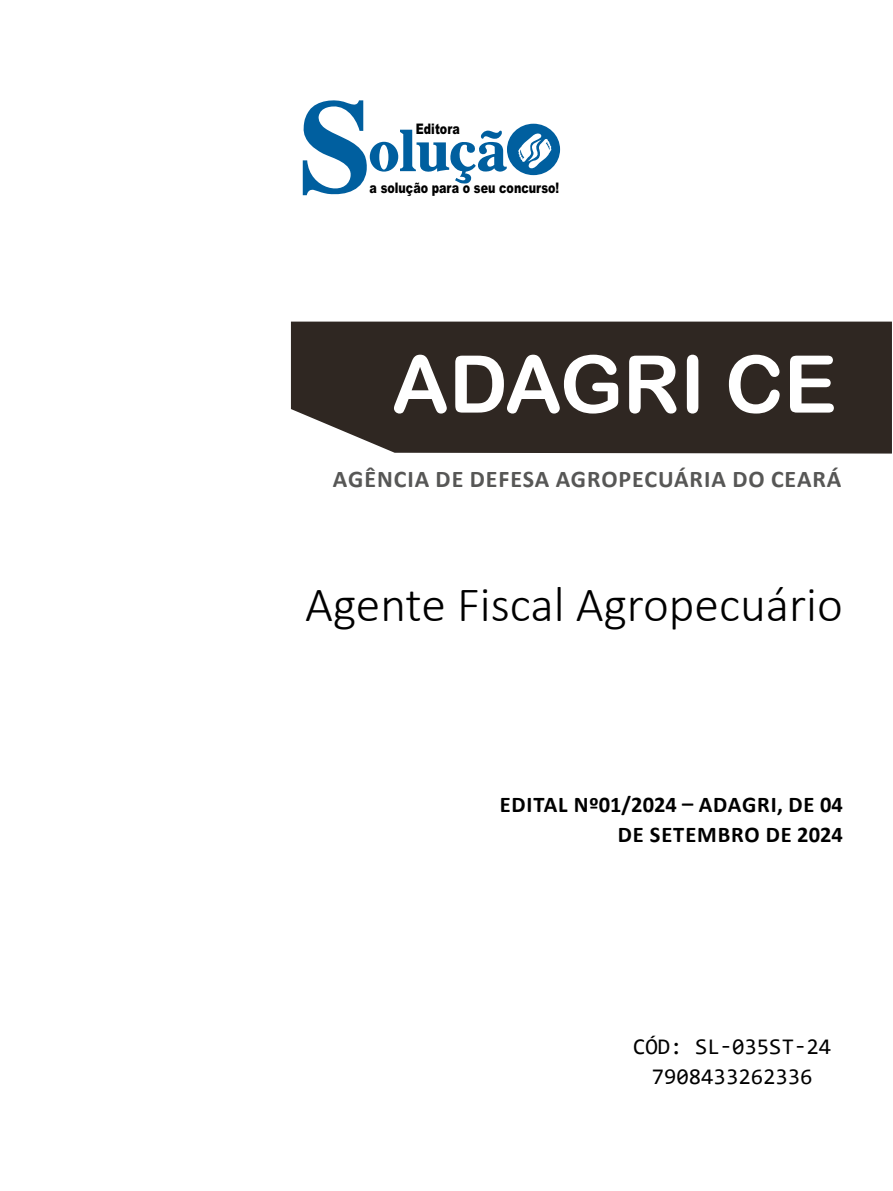
<style>
.page{position:relative;width:893px;height:1191px;background:#fff}
.page>*{position:absolute;margin:0;border:0;box-sizing:border-box;transform-origin:0 0}
.TÍTULO{font:79.5px "Arial Rounded MT Bold";color:#fff}
.CARGO{font:300 49.5px "Calibri";color:#000}
.SUBTÍTULO{font:700 24px "Calibri";letter-spacing:.04em;color:#575756}
.EDITAL{font:700 22.5px "Calibri";letter-spacing:.04em;color:#000}
.SKU_CÓD{font:22.5px "Consolas";color:#000}
.t1{font:900 14.55px "Arial";color:#000;scale:.76 1}
</style>
<div class="page">
<div style="left:291px;top:321px;width:601px;height:132px;background:#2f2722"></div>
<svg style="left:303px;top:100px;width:257px;height:96px"></svg>
<p class="t1" style="left:416px;top:118px;width:59px">Editora</p>
<p class="t1" style="left:370px;top:178px;width:251px">a solução para o seu concurso!</p>
<p class="TÍTULO" style="left:392px;top:337px;width:446px">ADAGRI CE</p>
<p class="SUBTÍTULO" style="left:333px;top:462px;width:510px">AGÊNCIA DE DEFESA AGROPECUÁRIA DO CEARÁ</p>
<p class="CARGO" style="left:305px;top:574px;width:539px">Agente Fiscal Agropecuário</p>
<p class="EDITAL" style="left:500px;top:789px;width:345px">EDITAL Nº01/2024 – ADAGRI, DE 04</p>
<p class="EDITAL" style="left:618px;top:819px;width:226px">DE SETEMBRO DE 2024</p>
<p class="SKU_CÓD" style="left:633px;top:1030px;width:199px">CÓD: SL-035ST-24</p>
<p class="SKU_CÓD" style="left:652px;top:1060px;width:162px">7908433262336</p>
</div>
